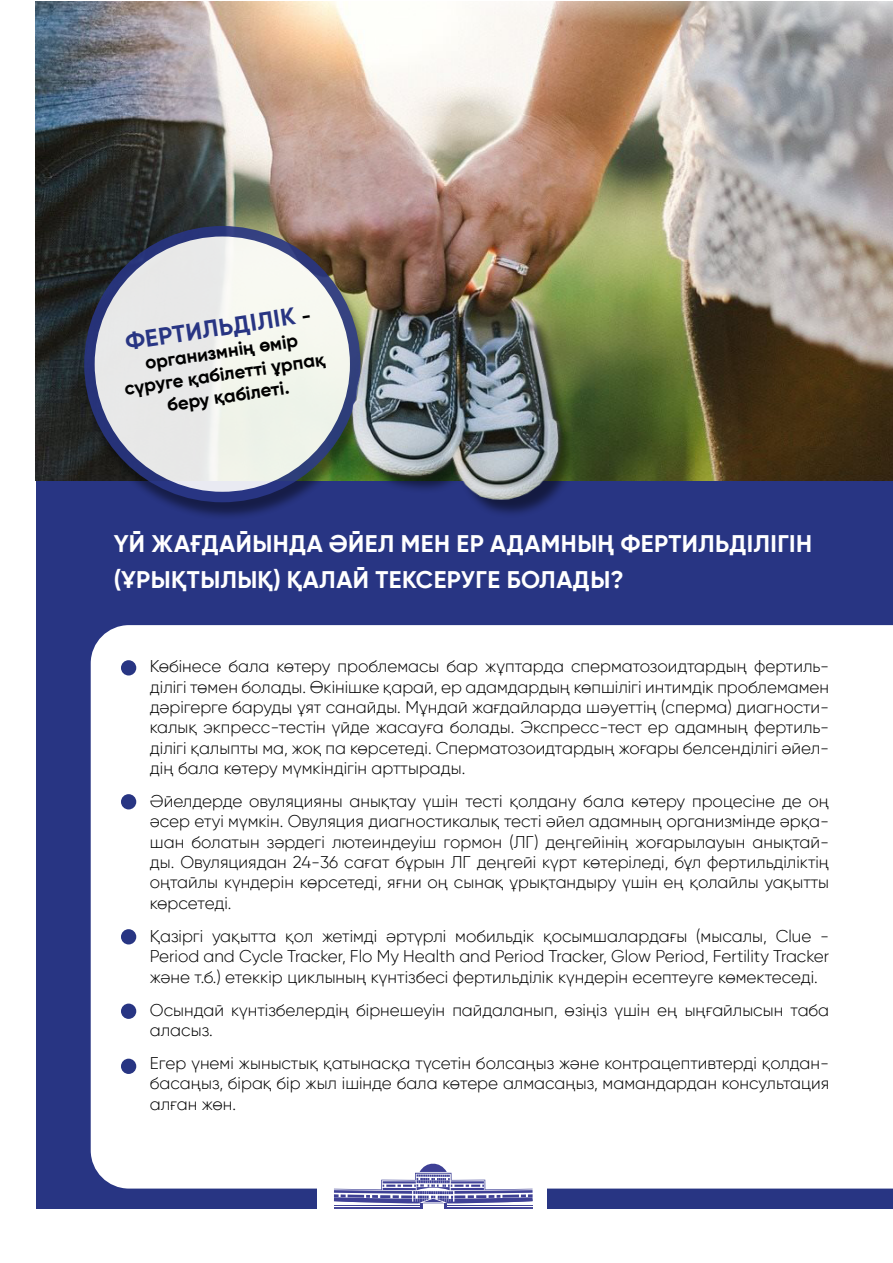
<style>
.page{position:relative;width:893px;height:1263px;background:#fff}
.page>*{position:absolute;margin:0;border:0;box-sizing:border-box;transform-origin:0 0}
.t1{font:700 24px/36px "Gilroy";letter-spacing:.02em;color:#fff}
.t2{font:700 24px "Gilroy";color:#283583}
.t3{font:700 18.6px/22.5px "Gilroy";color:#000;text-align:center}
.t4{font:300 16.95px/20.4px "Gilroy";color:#000;text-align:justify}
.s1{font-size:18.6px;color:#000}
</style>
<div class="page">
<div style="left:36px;top:477px;width:857px;height:732px;background:#283583"></div>
<img style="left:36px;top:2px;width:857px;height:478px">
<div style="left:91px;top:625px;width:802px;height:563px;background:#fff"></div>
<div style="left:318px;top:1163px;width:229px;height:56px;background:#fff"></div>
<div style="left:121px;top:660px;width:15px;height:15px;background:#283583;border-radius:50%"></div>
<div style="left:121px;top:929px;width:15px;height:15px;background:#283583;border-radius:50%"></div>
<div style="left:121px;top:1003px;width:15px;height:16px;background:#283583;border-radius:50%"></div>
<div style="left:121px;top:1059px;width:15px;height:15px;background:#283583;border-radius:50%"></div>
<div style="left:121px;top:794px;width:15px;height:15px;background:#283583;border-radius:50%"></div>
<div style="left:81px;top:228px;width:292px;height:293px;background:#000;opacity:.5"></div>
<svg style="left:89px;top:231px;width:266px;height:266px;fill:#e9ebe9"></svg>
<div style="left:84px;top:226px;width:276px;height:276px;border:10px solid #283583;border-radius:50%"></div>
<div style="left:351px;top:317px;width:225px;height:202px;background:#000;opacity:.5"></div>
<img style="left:345px;top:315px;width:220px;height:190px">
<svg style="left:334px;top:1161px;width:199px;height:48px"></svg>
<h1 class="t2" style="left:123px;top:327px;width:189px;rotate:-9deg">ФЕРТИЛЬДІЛІК <span class="s1">-</span></h1>
<p class="t3" style="left:119px;top:356px;width:204px;rotate:-9deg">организмнің өмір сүруге қабілетті ұрпақ беру қабілеті.</p>
<h1 class="t1" style="left:114px;top:526px;width:700px">ҮЙ ЖАҒДАЙЫНДА ӘЙЕЛ МЕН ЕР АДАМНЫҢ ФЕРТИЛЬДІЛІГІН (ҰРЫҚТЫЛЫҚ) ҚАЛАЙ ТЕКСЕРУГЕ БОЛАДЫ?</h1>
<p class="t4" style="left:150px;top:656px;width:681px">Көбінесе бала көтеру проблемасы бар жұптарда сперматозоидтардың фертиль&shy;ділігі төмен болады. Өкінішке қарай, ер адамдардың көпшілігі интимдік проблемамен дәрігерге баруды ұят санайды. Мұндай жағдайларда шәуеттің (сперма) диагности&shy;калық экпресс-тестін үйде жасауға болады. Экспресс-тест ер адамның фертиль&shy;ділігі қалыпты ма, жоқ па көрсетеді. Сперматозоидтардың жоғары белсенділігі әйел&shy;дің бала көтеру мүмкіндігін арттырады.</p>
<p class="t4" style="left:150px;top:791px;width:681px">Әйелдерде овуляцияны анықтау үшін тесті қолдану бала көтеру процесіне де оң әсер етуі мүмкін. Овуляция диагностикалық тесті әйел адамның организмінде әрқа&shy;шан болатын зәрдегі лютеиндеуіш гормон (ЛГ) деңгейінің жоғарылауын анықтай&shy;ды. Овуляциядан 24-36 сағат бұрын ЛГ деңгейі күрт көтеріледі, бұл фертильділіктің оңтайлы күндерін көрсетеді, яғни оң сынақ ұрықтандыру үшін ең қолайлы уақытты көрсетеді.</p>
<p class="t4" style="left:150px;top:926px;width:681px">Қазіргі уақытта қол жетімді әртүрлі мобильдік қосымшалардағы (мысалы, Clue - Period and Cycle Tracker, Flo My Health and Period Tracker, Glow Period, Fertility Tracker және т.б.) етеккір циклының күнтізбесі фертильділік күндерін есептеуге көмектеседі.</p>
<p class="t4" style="left:150px;top:999px;width:681px">Осындай күнтізбелердің бірнешеуін пайдаланып, өзіңіз үшін ең ыңғайлысын таба аласыз.</p>
<p class="t4" style="left:150px;top:1053px;width:681px">Егер үнемі жыныстық қатынасқа түсетін болсаңыз және контрацептивтерді қолдан&shy;басаңыз, бірақ бір жыл ішінде бала көтере алмасаңыз, мамандардан консультация алған жөн.</p>
</div>
